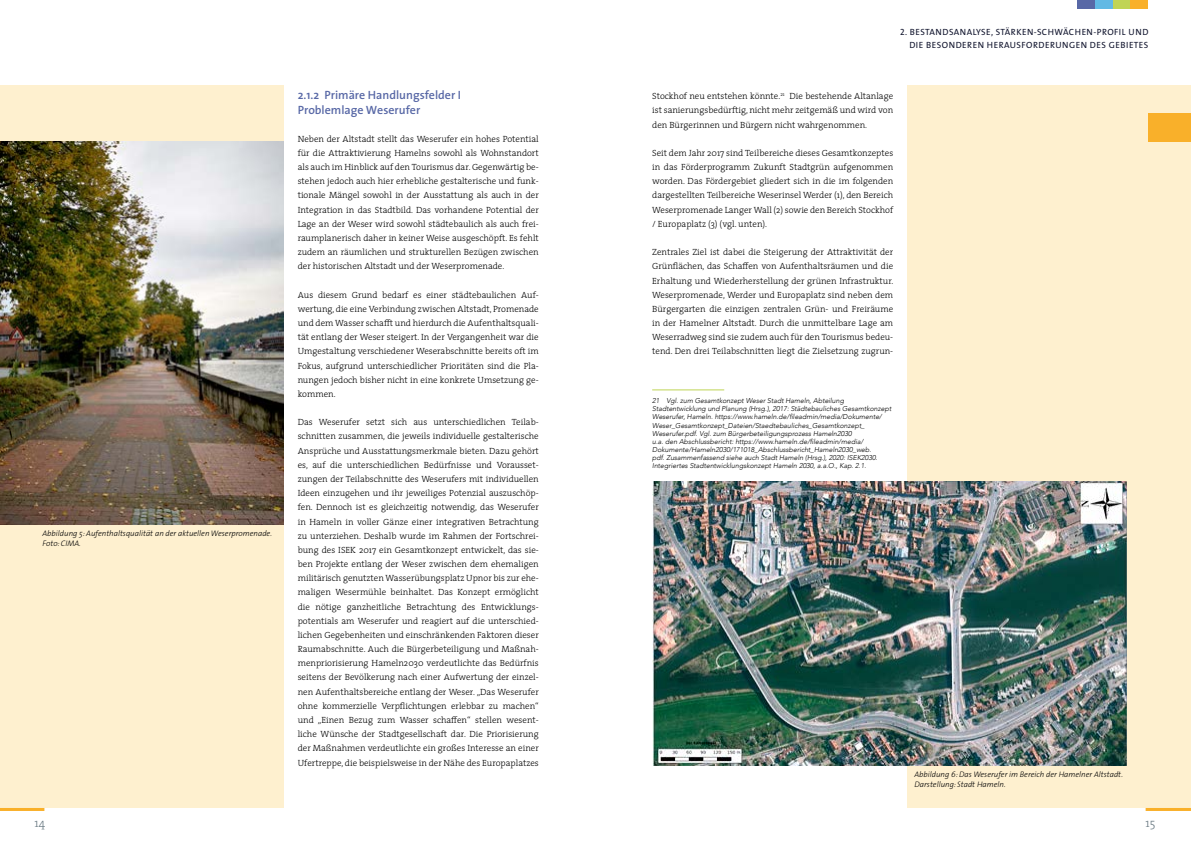
<style>
.page{position:relative;width:1191px;height:842px;background:#fff}
.page>*{position:absolute;margin:0;border:0;box-sizing:border-box;transform-origin:0 0}
.t1{font:600 12px/15px "The Sans";color:#5868a6}
.t2{font:300 12px "The Serif";color:#687881}
.t3{font:300 9px/14.2px "The Serif";color:#000;text-align:justify}
.t4{font:9px/13px "The Sans Regular Caps";letter-spacing:.05em;color:#0f132c;text-align:right}
.t5{font:italic 300 8px/9.6px "The Sans";color:#000}
.t6{font:italic 300 7px/8px "Avenir";color:#000}
</style>
<div class="page">
<div style="left:0;top:85px;width:283px;height:723px;background:#fef0cf"></div>
<div style="left:907px;top:85px;width:284px;height:723px;background:#fef0cf"></div>
<img style="left:0;top:142px;width:283px;height:382px">
<img style="left:652px;top:482px;width:474px;height:283px">
<hr style="left:652px;top:390px;width:72px;height:1px;background:#bfd454">
<div style="left:1148px;top:113px;width:43px;height:29px;background:#f9b02a"></div>
<hr style="left:0;top:808px;width:44px;height:3px;background:#f9b02a">
<hr style="left:1145px;top:808px;width:46px;height:3px;background:#f9b02a">
<div style="left:1076px;top:0;width:18px;height:9px;background:#5868a6"></div>
<div style="left:1094px;top:0;width:18px;height:9px;background:#61b9e4"></div>
<div style="left:1112px;top:0;width:18px;height:9px;background:#c0d454"></div>
<div style="left:1130px;top:0;width:18px;height:9px;background:#f9b02a"></div>
<p class="t5" style="left:43px;top:528px;width:231px">Abbildung 5: Aufenthaltsqualität an der aktuellen Weserpromenade.<br>Foto: CIMA.</p>
<h1 class="t1" style="left:298px;top:87px;width:165px">2.1.2 Primäre Handlungsfelder I<br>Problemlage Weserufer</h1>
<p class="t3" style="left:298px;top:131px;width:242px">Neben der Altstadt stellt das Weserufer ein hohes Potential für die Attraktivierung Hamelns sowohl als Wohnstandort als auch im Hinblick auf den Tourismus dar. Gegenwärtig be&shy;stehen jedoch auch hier erhebliche gestalterische und funk&shy;tionale Mängel sowohl in der Ausstattung als auch in der Integration in das Stadtbild. Das vorhandene Potential der Lage an der Weser wird sowohl städtebaulich als auch frei&shy;raumplanerisch daher in keiner Weise ausgeschöpft. Es fehlt zudem an räumlichen und strukturellen Bezügen zwischen der historischen Altstadt und der Weserpromenade.</p>
<p class="t3" style="left:298px;top:287px;width:242px">Aus diesem Grund bedarf es einer städtebaulichen Auf&shy;wertung, die eine Verbindung zwischen Altstadt, Promenade und dem Wasser schafft und hierdurch die Aufenthaltsquali&shy;tät entlang der Weser steigert. In der Vergangenheit war die Umgestaltung verschiedener Weserabschnitte bereits oft im Fokus, aufgrund unterschiedlicher Prioritäten sind die Pla&shy;nungen jedoch bisher nicht in eine konkrete Umsetzung ge&shy;kommen.</p>
<p class="t3" style="left:298px;top:415px;width:242px">Das Weserufer setzt sich aus unterschiedlichen Teilab&shy;schnitten zusammen, die jeweils individuelle gestalterische Ansprüche und Ausstattungsmerkmale bieten. Dazu gehört es, auf die unterschiedlichen Bedürfnisse und Vorausset&shy;zungen der Teilabschnitte des Weserufers mit individuellen Ideen einzugehen und ihr jeweiliges Potenzial auszuschöp&shy;fen. Dennoch ist es gleichzeitig notwendig, das Weserufer in Hameln in voller Gänze einer integrativen Betrachtung zu unterziehen. Deshalb wurde im Rahmen der Fortschrei&shy;bung des ISEK 2017 ein Gesamtkonzept entwickelt, das sie&shy;ben Projekte entlang der Weser zwischen dem ehemaligen militärisch genutzten Wasserübungsplatz Upnor bis zur ehe&shy;maligen Wesermühle beinhaltet. Das Konzept ermöglicht die nötige ganzheitliche Betrachtung des Entwicklungs&shy;potentials am Weserufer und reagiert auf die unterschied&shy;lichen Gegebenheiten und einschränkenden Faktoren dieser Raumabschnitte. Auch die Bürgerbeteiligung und Maßnah&shy;menpriorisierung Hameln2030 verdeutlichte das Bedürfnis seitens der Bevölkerung nach einer Aufwertung der einzel&shy;nen Aufenthaltsbereiche entlang der Weser. „Das Weserufer ohne kommerzielle Verpflichtungen erlebbar zu machen“ und „Einen Bezug zum Wasser schaffen“ stellen wesent&shy;liche Wünsche der Stadtgesellschaft dar. Die Priorisierung der Maßnahmen verdeutlichte ein großes Interesse an einer Ufertreppe, die beispielsweise in der Nähe des Europaplatzes</p>
<p class="t4" style="left:900px;top:26px;width:250px">2. BESTANDSANALYSE, STÄRKEN-SCHWÄCHEN-PROFIL UND<br>DIE BESONDEREN HERAUSFORDERUNGEN DES GEBIETES</p>
<p class="t3" style="left:652px;top:89px;width:242px">Stockhof neu entstehen könnte.<sup>21</sup> Die bestehende Altanlage ist sanierungsbedürftig, nicht mehr zeitgemäß und wird von den Bürgerinnen und Bürgern nicht wahrgenommen.</p>
<p class="t3" style="left:652px;top:145px;width:242px">Seit dem Jahr 2017 sind Teilbereiche dieses Gesamtkonzeptes in das Förderprogramm Zukunft Stadtgrün aufgenommen worden. Das Fördergebiet gliedert sich in die im folgenden dargestellten Teilbereiche Weserinsel Werder (1), den Bereich Weserpromenade Langer Wall (2) sowie den Bereich Stockhof / Europaplatz (3) (vgl. unten).</p>
<p class="t3" style="left:652px;top:245px;width:243px">Zentrales Ziel ist dabei die Steigerung der Attraktivität der Grünflächen, das Schaffen von Aufenthaltsräumen und die Erhaltung und Wiederherstellung der grünen Infrastruktur.<br>Weserpromenade, Werder und Europaplatz sind neben dem Bürgergarten die einzigen zentralen Grün- und Freiräume in der Hamelner Altstadt. Durch die unmittelbare Lage am Weserradweg sind sie zudem auch für den Tourismus bedeu&shy;tend. Den drei Teilabschnitten liegt die Zielsetzung zugrun-</p>
<p class="t6" style="left:652px;top:397px;width:241px">21 Vgl. zum Gesamtkonzept Weser Stadt Hameln, Abteilung Stadtentwicklung und Planung (Hrsg.), 2017: Städtebauliches Gesamtkonzept Weserufer, Hameln. https://www.hameln.de/fileadmin/media/Dokumente/ Weser_Gesamtkonzept_Dateien/Staedtebauliches_Gesamtkonzept_ Weserufer.pdf. Vgl. zum Bürgerbeteiligungsprozess Hameln2030<br>u.a. den Abschlussbericht: https://www.hameln.de/fileadmin/media/ Dokumente/Hameln2030/171018_Abschlussbericht_Hameln2030_web.<br>pdf. Zusammenfassend siehe auch Stadt Hameln (Hrsg.), 2020: ISEK2030.<br>Integriertes Stadtentwicklungskonzept Hameln 2030, a.a.O., Kap. 2.1.</p>
<p class="t5" style="left:914px;top:769px;width:210px">Abbildung 6: Das Weserufer im Bereich der Hamelner Altstadt.<br>Darstellung: Stadt Hameln.</p>
<h1 class="t2" style="left:35px;top:813px;width:12px">14</h1>
<h1 class="t2" style="left:1145px;top:813px;width:11px">15</h1>
</div>
